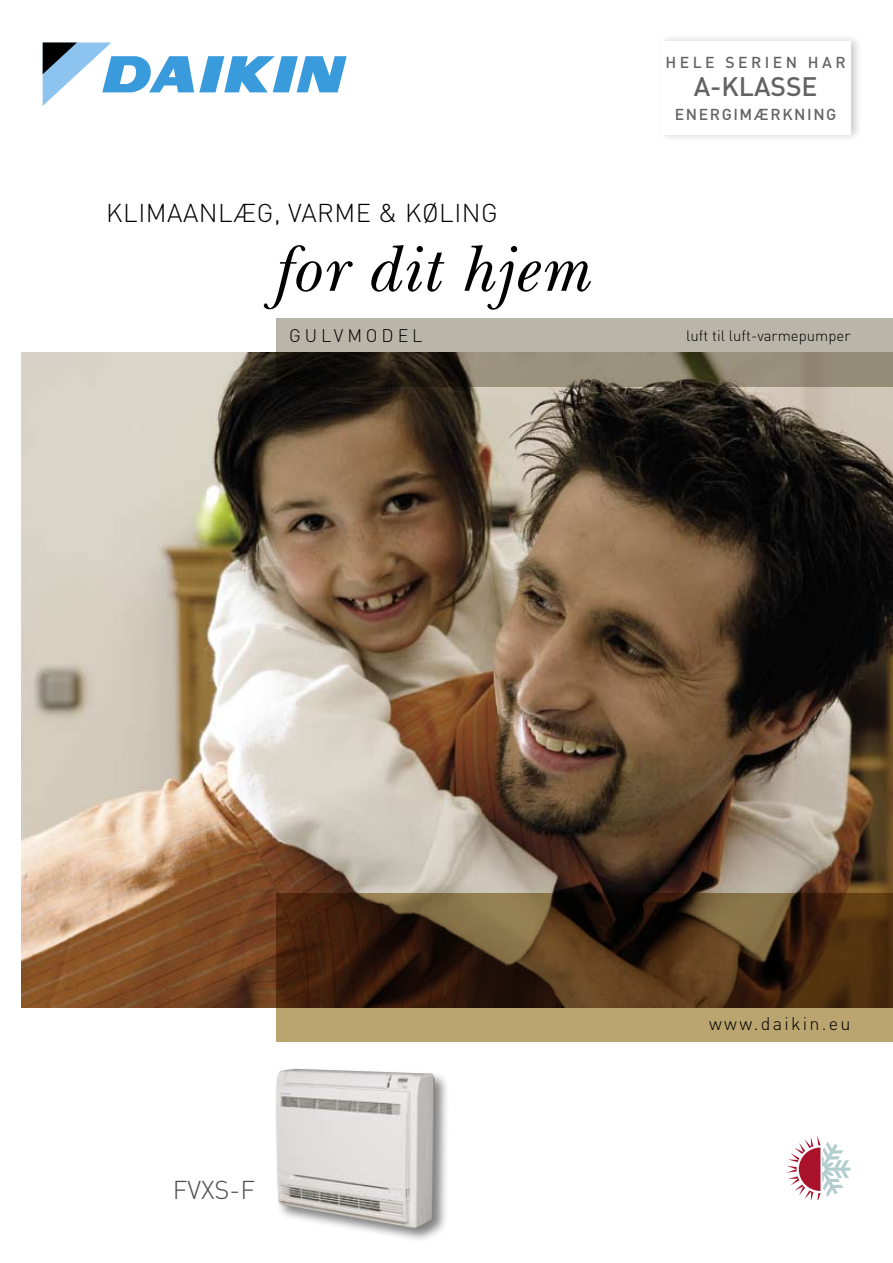
<style>
.page{position:relative;width:893px;height:1263px;background:#fff}
.page>*{position:absolute;margin:0;border:0;box-sizing:border-box;transform-origin:0 0}
.t1{font:italic 67.5px "New Baskerville ITC";letter-spacing:.005em;color:#000}
.t2{font:500 26.4px "DIN";color:#636363}
.t3{font:300 25.5px "DIN";letter-spacing:.02em;color:#000}
.t4{font:300 25.5px "DIN";color:#4b4b4b}
.t5{font:300 18px "DIN";letter-spacing:.135em;color:#000}
.t6{font:300 18px "DIN";letter-spacing:.215em;color:#000}
.t7{font:500 15.75px "DIN";letter-spacing:.1em;color:#636363}
.t8{font:500 15.75px "DIN";letter-spacing:.22em;color:#636363}
.t9{font:300 15px "DIN";color:#000}
</style>
<div class="page">
<svg style="left:43px;top:43px;width:304px;height:63px"></svg>
<img style="left:21px;top:353px;width:872px;height:655px">
<svg style="left:276px;top:319px;width:617px;height:68px;background:#918a7c"></svg>
<svg style="left:276px;top:893px;width:617px;height:149px;background:#624a2b"></svg>
<div style="left:273px;top:1066px;width:177px;height:177px;background:#000;opacity:.5"></div>
<img style="left:276px;top:1069px;width:159px;height:159px">
<svg style="left:787px;top:1136px;width:63px;height:63px"></svg>
<div style="left:657px;top:33px;width:206px;height:110px;background:#000;opacity:.2"></div>
<div style="left:661px;top:41px;width:189px;height:94px;background:#fff"></div>
<h3 class="t3" style="left:106px;top:195px;width:393px">KLIMAANLÆG, VARME &amp; KØLING</h3>
<h1 class="t1" style="left:276px;top:230px;width:318px">for dit hjem</h1>
<p class="t8" style="left:666px;top:52px;width:182px">HELE SERIEN HAR</p>
<h2 class="t2" style="left:694px;top:69px;width:125px">A-KLASSE</h2>
<p class="t7" style="left:675px;top:104px;width:163px">ENERGIMÆRKNING</p>
<p class="t6" style="left:289px;top:323px;width:135px">GULVMODEL</p>
<p class="t9" style="left:686px;top:326px;width:166px">luft til luft-varmepumper</p>
<h3 class="t4" style="left:173px;top:1173px;width:84px">FVXS-F</h3>
<p class="t5" style="left:709px;top:1011px;width:143px">www.daikin.eu</p>
</div>
